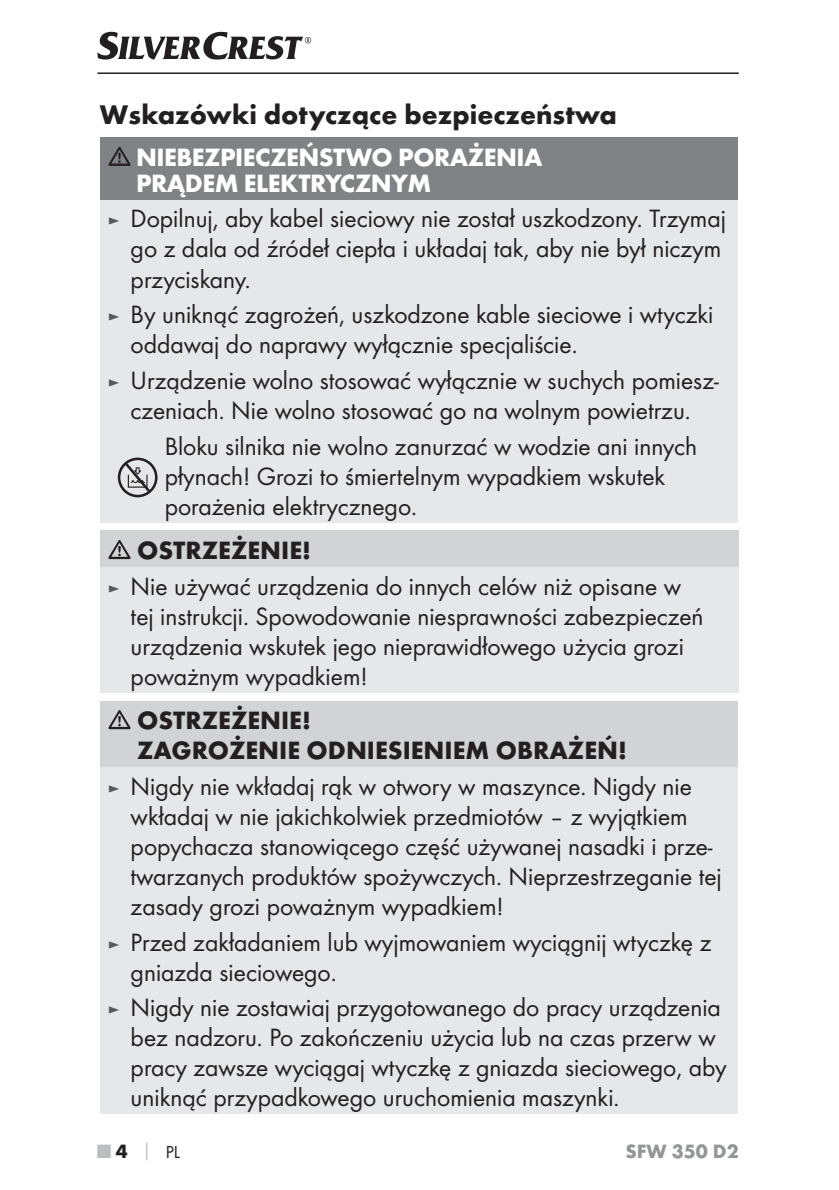
<style>
.page{position:relative;width:839px;height:1190px;background:#fff}
.page>*{position:absolute;margin:0;border:0;box-sizing:border-box;transform-origin:0 0}
.t1{font:700 28px "Futura";color:#231f20}
.t2{font:26px/30px "Futura Boo";color:#231f20}
.t3{font:700 26px/30px "Futura";color:#231f20}
.t4{font:700 26px/26px "Futura";letter-spacing:-.02em;color:#fff}
.t5{font:700 20px "Futura";color:#939598}
.t6{font:18px "Futura Boo";color:#231f20}
.s1{font-size:18px;color:#58595b}
.s2{font-family:"Futura";font-weight:700;font-size:20px;color:#bbbdc0}
.s3{font-family:"Futura";font-weight:700;font-size:20px}
.s4{font-family:"Futura";font-weight:700;color:#bbbdc0}
</style>
<div class="page">
<hr style="left:97px;top:72px;width:641px;height:2px;background:#231f20">
<svg style="left:97px;top:32px;width:214px;height:28px"></svg>
<div style="left:100px;top:137px;width:636px;height:63px;background:#808285"></div>
<div style="left:100px;top:200px;width:636px;height:322px;background:#e6e7e8"></div>
<svg style="left:108px;top:147px;width:22px;height:19px"></svg>
<div style="left:100px;top:530px;width:638px;height:37px;background:#d1d3d4"></div>
<div style="left:100px;top:567px;width:638px;height:125px;background:#e6e7e8"></div>
<svg style="left:108px;top:540px;width:22px;height:19px"></svg>
<div style="left:100px;top:700px;width:636px;height:67px;background:#d1d3d4"></div>
<div style="left:100px;top:767px;width:636px;height:347px;background:#e6e7e8"></div>
<svg style="left:108px;top:710px;width:22px;height:19px"></svg>
<div style="left:118px;top:457px;width:39px;height:40px;border:3px solid #231f20;border-radius:50%"></div>
<svg style="left:123px;top:460px;width:29px;height:34px"></svg>
<p class="t1" style="left:100px;top:103px;width:518px">Wskazówki dotyczące bezpieczeństwa</p>
<p class="t4" style="left:136px;top:146px;width:407px">NIEBEZPIECZEŃSTWO PORAŻENIA<br>PRĄDEM ELEKTRYCZNYM</p>
<p class="t2" style="left:131px;top:205px;width:596px;text-indent:-23px"><span class="s1">►</span> Dopilnuj, aby kabel sieciowy nie został uszkodzony. Trzymaj go z dala od źródeł ciepła i układaj tak, aby nie był niczym przyciskany.</p>
<p class="t2" style="left:131px;top:301px;width:583px;text-indent:-23px"><span class="s1">►</span> By uniknąć zagrożeń, uszkodzone kable sieciowe i wtyczki oddawaj do naprawy wyłącznie specjaliście.</p>
<p class="t2" style="left:108px;top:366px;width:612px;text-align:center"><span class="s1">►</span> Urządzenie wolno stosować wyłącznie w suchych pomiesz&shy;czeniach. Nie wolno stosować go na wolnym powietrzu.</p>
<p class="t2" style="left:165px;top:432px;width:533px">Bloku silnika nie wolno zanurzać w wodzie ani innych płynach! Grozi to śmiertelnym wypadkiem wskutek porażenia elektrycznego.</p>
<p class="t3" style="left:137px;top:538px;width:175px">OSTRZEŻENIE!</p>
<p class="t2" style="left:131px;top:572px;width:574px;text-indent:-23px"><span class="s1">►</span> Nie używać urządzenia do innych celów niż opisane w tej instrukcji. Spowodowanie niesprawności zabezpieczeń urządzenia wskutek jego nieprawidłowego użycia grozi poważnym wypadkiem!</p>
<p class="t3" style="left:137px;top:708px;width:491px">OSTRZEŻENIE!<br>ZAGROŻENIE ODNIESIENIEM OBRAŻEŃ!</p>
<p class="t2" style="left:131px;top:772px;width:592px;text-indent:-23px"><span class="s1">►</span> Nigdy nie wkładaj rąk w otwory w maszynce. Nigdy nie wkładaj w nie jakichkolwiek przedmiotów – z wyjątkiem popychacza stanowiącego część używanej nasadki i prze&shy;twarzanych produktów spożywczych. Nieprzestrzeganie tej zasady grozi poważnym wypadkiem!</p>
<p class="t2" style="left:131px;top:928px;width:582px;text-indent:-23px"><span class="s1">►</span> Przed zakładaniem lub wyjmowaniem wyciągnij wtyczkę z gniazda sieciowego.</p>
<p class="t2" style="left:131px;top:994px;width:597px;text-indent:-23px"><span class="s1">►</span> Nigdy nie zostawiaj przygotowanego do pracy urządzenia bez nadzoru. Po zakończeniu użycia lub na czas przerw w pracy zawsze wyciągaj wtyczkę z gniazda sieciowego, aby uniknąć przypadkowego uruchomienia maszynki.</p>
<p class="t6" style="left:97px;top:1143px;width:84px"><span class="s2">■</span> <span class="s3">4</span> <span class="s4">│</span> PL</p>
<p class="t5" style="left:625px;top:1143px;width:115px">SFW 350 D2</p>
</div>
